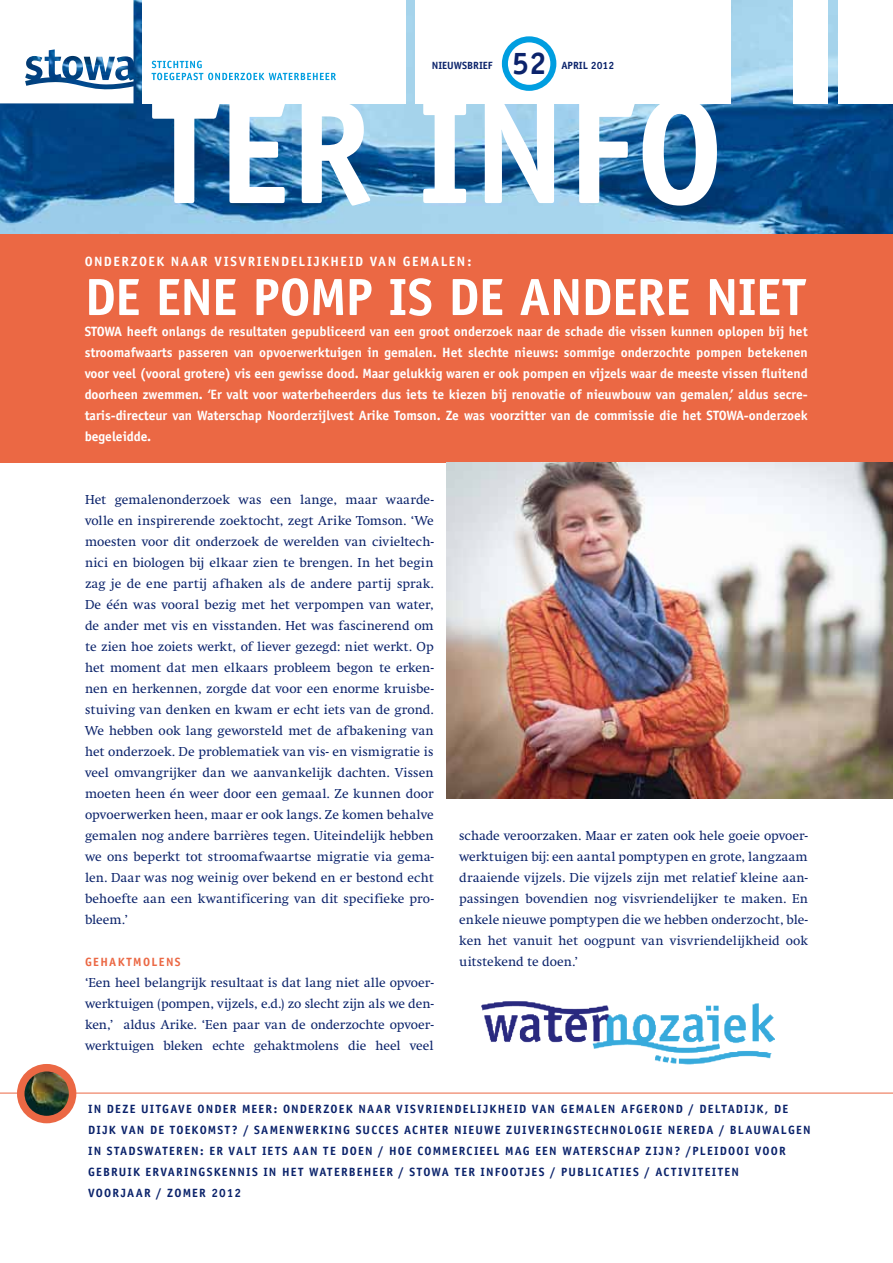
<style>
.page{position:relative;width:893px;height:1263px;background:#fff}
.page>*{position:absolute;margin:0;border:0;box-sizing:border-box;transform-origin:0 0}
.t1{font:700 52.5px "Officina Sans";letter-spacing:-.015em;color:#fff}
.t2{font:700 31.5px "Officina Sans";color:#0b236b}
.t3{font:13.5px/21px "Swift";letter-spacing:.005em;color:#0b236b;text-align:justify}
.t4{font:700 13.5px/21px "Officina Sans";letter-spacing:-.005em;color:#fff;text-align:justify}
.t5{font:700 13.5px "Officina Sans";letter-spacing:.115em;color:#fff}
.t6{font:700 12px "Officina Sans";letter-spacing:.1em;color:#0b236b}
.t7{font:700 12px "Officina Sans";letter-spacing:.12em;color:#0b236b}
.t8{font:700 12px "Officina Sans";letter-spacing:.11em;color:#eb6844}
.t9{font:700 10.5px "Officina Sans";letter-spacing:-.005em;color:#0b236b}
</style>
<div class="page">
<div style="left:0;top:234px;width:893px;height:229px;background:#eb6844"></div>
<img style="left:446px;top:462px;width:447px;height:336px">
<img style="left:0;top:0;width:893px;height:234px">
<div style="left:415px;top:0;width:315px;height:103px;background:#fff"></div>
<div style="left:793px;top:0;width:35px;height:103px;background:#fff"></div>
<div style="left:838px;top:0;width:55px;height:103px;background:#fff"></div>
<div style="left:142px;top:0;width:264px;height:103px;background:#fff"></div>
<svg style="left:0;top:0;width:133px;height:103px"></svg>
<div style="left:69px;top:60px;width:8px;height:15px;background:#fff;border-radius:50%"></div>
<svg style="left:152px;top:103px;width:68px;height:100px"></svg>
<svg style="left:229px;top:103px;width:56px;height:100px"></svg>
<svg style="left:302px;top:103px;width:68px;height:103px"></svg>
<svg style="left:423px;top:103px;width:43px;height:100px"></svg>
<svg style="left:485px;top:103px;width:69px;height:100px"></svg>
<svg style="left:579px;top:103px;width:56px;height:100px"></svg>
<svg style="left:643px;top:103px;width:74px;height:103px"></svg>
<div style="left:502px;top:36px;width:54px;height:55px;border:6px solid #009ee0;border-radius:50%"></div>
<svg style="left:152px;top:61px;width:184px;height:19px"></svg>
<hr style="left:0;top:1093px;width:893px;height:1px;background:#eb6844">
<img style="left:21px;top:1068px;width:52px;height:51px;border-radius:26px">
<div style="left:17px;top:1064px;width:59px;height:59px;border:8px solid #eb6844;border-radius:50%"></div>
<img style="left:481px;top:1001px;width:293px;height:64px">
<p class="t9" style="left:432px;top:59px;width:62px">NIEUWSBRIEF</p>
<h2 class="t2" style="left:512px;top:43px;width:36px">52</h2>
<p class="t9" style="left:561px;top:59px;width:54px">april 2012</p>
<p class="t4" style="left:85px;top:250px;width:96px">Onderzoek naa</p>
<p class="t5" style="left:200px;top:252px;width:179px">r visvriendel ijkheid van</p>
<p class="t4" style="left:403px;top:250px;width:70px">gemalen :</p>
<h1 class="t1" style="left:85px;top:264px;width:718px">De ene pomp is de andere niet</h1>
<p class="t4" style="left:85px;top:321px;width:725px">STOWA heeft onlangs de resultaten gepubliceerd van een groot onderzoek naar de schade die vissen kunnen oplopen bij het stroomafwaarts passeren van opvoerwerktuigen in gemalen. H et slechte nieuws: sommige onderzochte pompen betekenen voor veel (vooral grotere) vis een gewisse dood. Maar gelukkig waren er ook pompen en vijzels waar de meeste vissen fluitend doorheen zwemmen. ‘Er valt voor waterbeheerders dus iets te kiezen bij renovatie of nieuwbouw van gemalen,’ aldus secre&shy;taris-directeur van Waterschap Noorderzijlvest Arike Tomson. Ze was voorzitter van de commissie die het STOWA-onderzoek begeleidde.</p>
<p class="t3" style="left:85px;top:489px;width:350px">Het gemalenonderzoek was een lange, maar waarde&shy;volle en inspirerende zoektocht, zegt Arike Tomson. ‘We moesten voor dit onderzoek de werelden van civieltech&shy;nici en biologen bij elkaar zien te brengen. In het begin zag je de ene partij afhaken als de andere partij sprak.<br>De één was vooral bezig met het verpompen van water, de ander met vis en visstanden. Het was fascinerend om te zien hoe zoiets werkt, of liever gezegd: niet werkt. Op het moment dat men elkaars probleem begon te erken&shy;nen en herkennen, zorgde dat voor een enorme kruisbe&shy;stuiving van denken en kwam er echt iets van de grond.<br>We hebben ook lang geworsteld met de afbakening van het onderzoek. De problematiek van vis- en vismigratie is veel omvangrijker dan we aanvankelijk dachten. Vissen moeten heen én weer door een gemaal. Ze kunnen door opvoerwerken heen, maar er ook langs. Ze komen behalve gemalen nog andere barrières tegen. Uiteindelijk hebben we ons beperkt tot stroomafwaartse migratie via gema&shy;len. Daar was nog weinig over bekend en er bestond echt behoefte aan een kwantificering van dit specifieke pro&shy;bleem.’</p>
<p class="t8" style="left:85px;top:954px;width:89px">Gehaktmolens</p>
<p class="t3" style="left:85px;top:972px;width:350px">‘Een heel belangrijk resultaat is dat lang niet alle opvoer&shy;werktuigen (pompen, vijzels, e.d.) zo slecht zijn als we den&shy;ken,’ aldus Arike. ‘Een paar van de onderzochte opvoer&shy;werktuigen bleken echte gehaktmolens die heel veel</p>
<p class="t3" style="left:459px;top:825px;width:350px">schade veroorzaken. Maar er zaten ook hele goeie opvoer&shy;werktuigen bij: een aantal pomptypen en grote, langzaam draaiende vijzels. Die vijzels zijn met relatief kleine aan&shy;passingen bovendien nog visvriendelijker te maken. En enkele nieuwe pomptypen die we hebben onderzocht, ble&shy;ken het vanuit het oogpunt van visvriendelijkheid ook uitstekend te doen.’</p>
<p class="t6" style="left:88px;top:1101px;width:118px">In deze uitgave ond</p>
<p class="t6" style="left:223px;top:1101px;width:145px">er meer: Onderzoek naa</p>
<p class="t6" style="left:384px;top:1101px;width:157px">r visvriendelijkheid van</p>
<p class="t6" style="left:561px;top:1101px;width:107px">gemalen afgerond</p>
<p class="t6" style="left:689px;top:1101px;width:34px">/ Deltad</p>
<p class="t6" style="left:744px;top:1101px;width:45px">ijk, de</p>
<p class="t6" style="left:88px;top:1122px;width:42px">dijk van</p>
<p class="t6" style="left:150px;top:1122px;width:469px">de toekomst? / Samenwerking succes achter nieuwe zuiveringstechnolo</p>
<p class="t6" style="left:643px;top:1122px;width:129px">gie Nereda / Blauwal</p>
<p class="t6" style="left:788px;top:1122px;width:22px">gen</p>
<p class="t6" style="left:88px;top:1143px;width:28px">in stadswat</p>
<p class="t6" style="left:169px;top:1143px;width:68px">eren : er valt</p>
<p class="t6" style="left:262px;top:1143px;width:40px">iets aan</p>
<p class="t6" style="left:323px;top:1143px;width:248px">te doen / Hoe commercieel mag een wat</p>
<p class="t6" style="left:587px;top:1143px;width:141px">erschap zijn ? /Pleidoo</p>
<p class="t6" style="left:745px;top:1143px;width:19px">i voo</p>
<p class="t6" style="left:779px;top:1143px;width:8px">r</p>
<p class="t6" style="left:88px;top:1164px;width:230px">gebruik ervaringskennis in het wat</p>
<p class="t6" style="left:334px;top:1164px;width:92px">erbeheer / Stowa</p>
<p class="t6" style="left:455px;top:1164px;width:40px">ter infoot</p>
<p class="t6" style="left:525px;top:1164px;width:81px">jes / Publicat</p>
<p class="t7" style="left:620px;top:1164px;width:118px">ies / Act iviteiten</p>
<p class="t6" style="left:88px;top:1185px;width:9px">voo</p>
<p class="t6" style="left:113px;top:1185px;width:130px">rjaar / zomer 2012</p>
</div>
